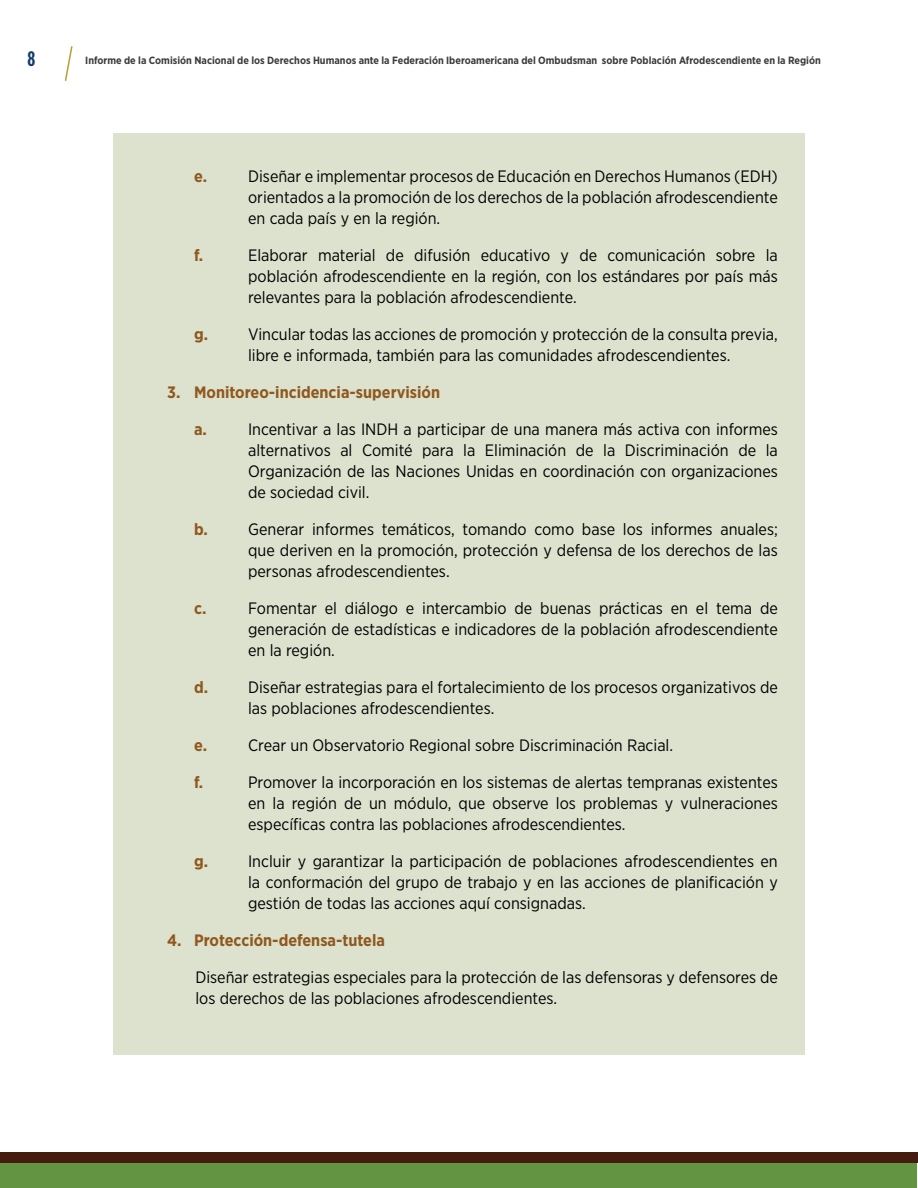
<style>
.page{position:relative;width:918px;height:1188px;background:#fff}
.page>*{position:absolute;margin:0;border:0;box-sizing:border-box;transform-origin:0 0}
.t1{font:700 21px "Gotham Condensed";color:#183c6f}
.t2{font:16.5px/21px "Gotham Narrow";color:#000;text-align:justify}
.t3{font:700 16.5px "Gotham Narrow";color:#90581e}
.t4{font:700 10.5px "Gotham Narrow";color:#3c3c3b}
</style>
<div class="page">
<div style="left:0;top:1162px;width:917px;height:26px;background:#629442"></div>
<div style="left:0;top:1152px;width:917px;height:10px;background:#451c10"></div>
<svg style="left:64px;top:46px;width:9px;height:35px"></svg>
<div style="left:113px;top:133px;width:692px;height:922px;background:#dce2ce"></div>
<p class="t1" style="left:27px;top:47px;width:9px">8</p>
<p class="t4" style="left:85px;top:54px;width:737px">Informe de la Comisión Nacional de los Derechos Humanos ante la Federación Iberoamericana del Ombudsman sobre Población Afrodescendiente en la Región</p>
<p class="t3" style="left:194px;top:166px;width:15px">e.</p>
<p class="t2" style="left:248px;top:166px;width:531px">Diseñar e implementar procesos de Educación en Derechos Humanos (EDH) orientados a la promoción de los derechos de la población afrodescendiente en cada país y en la región.</p>
<p class="t3" style="left:194px;top:245px;width:11px">f.</p>
<p class="t2" style="left:248px;top:245px;width:531px">Elaborar material de difusión educativo y de comunicación sobre la población afrodescendiente en la región, con los estándares por país más relevantes para la población afrodescendiente.</p>
<p class="t3" style="left:194px;top:324px;width:16px">g.</p>
<p class="t2" style="left:248px;top:324px;width:531px">Vincular todas las acciones de promoción y protección de la consulta previa, libre e informada, también para las comunidades afrodescendientes.</p>
<p class="t3" style="left:167px;top:382px;width:274px">3. Monitoreo-incidencia-supervisión</p>
<p class="t3" style="left:194px;top:419px;width:14px">a.</p>
<p class="t2" style="left:248px;top:419px;width:531px">Incentivar a las INDH a participar de una manera más activa con informes alternativos al Comité para la Eliminación de la Discriminación de la Organización de las Naciones Unidas en coordinación con organizaciones de sociedad civil.</p>
<p class="t3" style="left:194px;top:519px;width:15px">b.</p>
<p class="t2" style="left:248px;top:519px;width:531px">Generar informes temáticos, tomando como base los informes anuales; que deriven en la promoción, protección y defensa de los derechos de las personas afrodescendientes.</p>
<p class="t3" style="left:194px;top:598px;width:14px">c.</p>
<p class="t2" style="left:248px;top:598px;width:531px">Fomentar el diálogo e intercambio de buenas prácticas en el tema de generación de estadísticas e indicadores de la población afrodescendiente en la región.</p>
<p class="t3" style="left:194px;top:677px;width:16px">d.</p>
<p class="t2" style="left:248px;top:677px;width:531px">Diseñar estrategias para el fortalecimiento de los procesos organizativos de las poblaciones afrodescendientes.</p>
<p class="t3" style="left:194px;top:735px;width:15px">e.</p>
<p class="t2" style="left:248px;top:735px;width:427px">Crear un Observatorio Regional sobre Discriminación Racial.</p>
<p class="t3" style="left:194px;top:772px;width:11px">f.</p>
<p class="t2" style="left:248px;top:772px;width:531px">Promover la incorporación en los sistemas de alertas tempranas existentes en la región de un módulo, que observe los problemas y vulneraciones específicas contra las poblaciones afrodescendientes.</p>
<p class="t3" style="left:194px;top:851px;width:16px">g.</p>
<p class="t2" style="left:248px;top:851px;width:531px">Incluir y garantizar la participación de poblaciones afrodescendientes en la conformación del grupo de trabajo y en las acciones de planificación y gestión de todas las acciones aquí consignadas.</p>
<p class="t3" style="left:167px;top:930px;width:219px">4. Protección-defensa-tutela</p>
<p class="t2" style="left:195px;top:967px;width:584px">Diseñar estrategias especiales para la protección de las defensoras y defensores de los derechos de las poblaciones afrodescendientes.</p>
</div>
